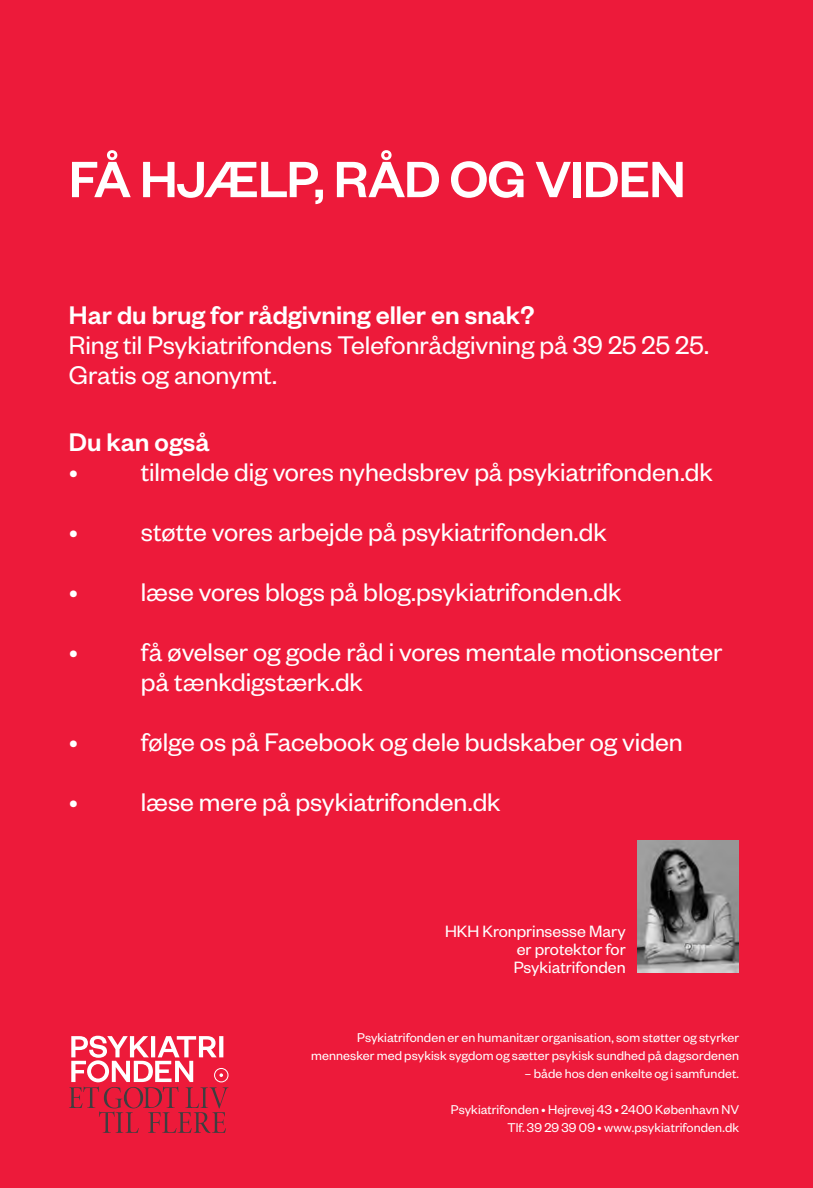
<style>
.page{position:relative;width:813px;height:1188px;background:#fff}
.page>*{position:absolute;margin:0;border:0;box-sizing:border-box;transform-origin:0 0}
.t1{font:500 56px "Founders Grotesk";letter-spacing:-.015em;color:#fff}
.t2{font:28px/30px "Founders Grotesk";letter-spacing:-.005em;color:#fff}
.rubrik{font:500 28px "Founders Grotesk";color:#fff}
.t3{font:18px/18px "Founders Grotesk";color:#fff;text-align:right}
.t4{font:14px "Founders Grotesk";letter-spacing:.005em;color:#fff}
</style>
<div class="page">
<div style="left:0;top:0;width:813px;height:1187px;background:#ed1a3a"></div>
<svg style="left:69px;top:1035px;width:159px;height:97px"></svg>
<img style="left:637px;top:840px;width:101px;height:132px">
<p class="t1" style="left:69px;top:144px;width:618px">FÅ HJÆLP, RÅD OG VIDEN</p>
<p class="rubrik" style="left:69px;top:298px;width:467px">Har du brug for rådgivning eller en snak?</p>
<p class="t2" style="left:69px;top:329px;width:641px">Ring til Psykiatrifondens Telefonrådgivning på 39 25 25 25.<br>Gratis og anonymt.</p>
<p class="rubrik" style="left:69px;top:424px;width:142px">Du kan også</p>
<p class="t2" style="left:69px;top:455px;width:645px">• tilmelde dig vores nyhedsbrev på psykiatrifonden.dk</p>
<p class="t2" style="left:69px;top:515px;width:539px">• støtte vores arbejde på psykiatrifonden.dk</p>
<p class="t2" style="left:69px;top:575px;width:554px">• læse vores blogs på blog.psykiatrifonden.dk</p>
<p class="t2" style="left:141px;top:635px;width:583px;text-indent:-72px">• få øvelser og gode råd i vores mentale motionscenter på tænkdigstærk.dk</p>
<p class="t2" style="left:69px;top:725px;width:615px">• følge os på Facebook og dele budskaber og viden</p>
<p class="t2" style="left:69px;top:785px;width:433px">• læse mere på psykiatrifonden.dk</p>
<p class="t3" style="left:445px;top:920px;width:182px">HKH Kronprinsesse Mary er protektor for</p>
<p class="t3" style="left:513px;top:956px;width:113px">Psykiatrifonden</p>
<p class="t4" style="left:357px;top:1028px;width:383px">Psykiatrifonden er en humanitær organisation, som støtter og styrker</p>
<p class="t4" style="left:311px;top:1046px;width:429px">mennesker med psykisk sygdom og sætter psykisk sundhed på dagsordenen</p>
<p class="t4" style="left:524px;top:1065px;width:216px">– både hos den enkelte og i samfundet.</p>
<p class="t4" style="left:451px;top:1100px;width:290px">Psykiatrifonden • Hejrevej 43 • 2400 København NV</p>
<p class="t4" style="left:507px;top:1118px;width:233px">Tlf. 39 29 39 09 • www.psykiatrifonden.dk</p>
</div>
